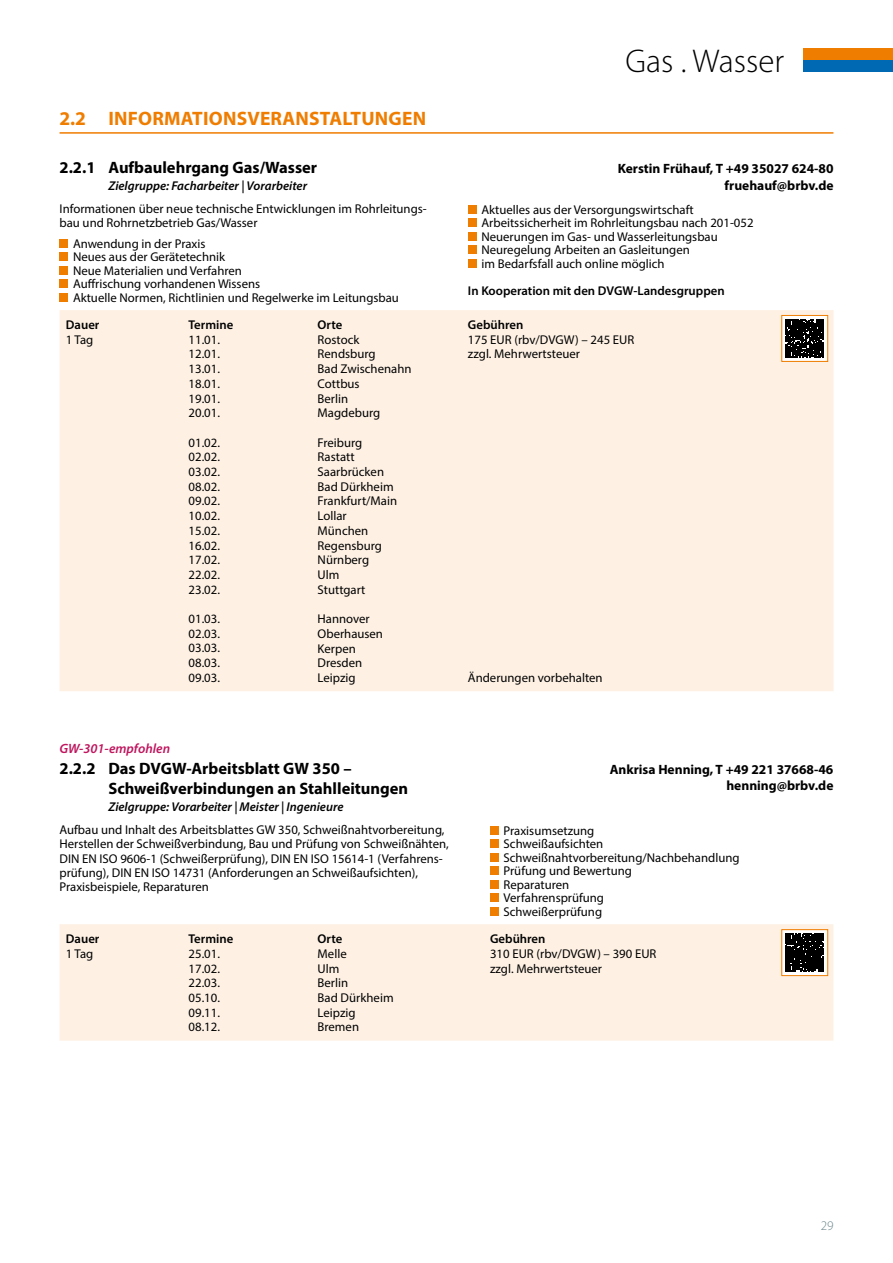
<style>
.page{position:relative;width:893px;height:1263px;background:#fff}
.page>*{position:absolute;margin:0;border:0;box-sizing:border-box;transform-origin:0 0}
.t1{font:300 33px "Myriad Pro";color:#000}
.t2{font:700 19.5px "Myriad Pro";letter-spacing:.01em;color:#ef7d00}
.t3{font:700 16.5px/20.2px "Myriad Pro";color:#000}
.t4{font:700 13.5px/16.2px "Myriad Pro";color:#000;text-align:right}
.t5{font:italic 600 13.5px "Myriad Pro";color:#c0155d}
.t6{font:300 13.2px "Myriad Pro";color:#678287}
.t7{font:12.75px/14.7px "Myriad Pro";color:#000}
.t8{font:600 12.75px "Myriad Pro";color:#000}
.t9{font:italic 600 12.75px "Myriad Pro";color:#000}
</style>
<div class="page">
<hr style="left:60px;top:132px;width:773px;height:2px;background:#ef7d00">
<div style="left:60px;top:310px;width:773px;height:381px;background:#fef1e4"></div>
<div style="left:60px;top:239px;width:8px;height:9px;background:#ef7d00"></div>
<div style="left:60px;top:252px;width:8px;height:9px;background:#ef7d00"></div>
<div style="left:60px;top:266px;width:8px;height:9px;background:#ef7d00"></div>
<div style="left:60px;top:279px;width:8px;height:9px;background:#ef7d00"></div>
<div style="left:60px;top:293px;width:8px;height:9px;background:#ef7d00"></div>
<div style="left:468px;top:205px;width:9px;height:9px;background:#ef7d00"></div>
<div style="left:468px;top:218px;width:9px;height:9px;background:#ef7d00"></div>
<div style="left:468px;top:232px;width:9px;height:9px;background:#ef7d00"></div>
<div style="left:468px;top:245px;width:9px;height:9px;background:#ef7d00"></div>
<div style="left:468px;top:259px;width:9px;height:9px;background:#ef7d00"></div>
<svg style="left:783px;top:317px;width:43px;height:43px"></svg>
<svg style="left:786px;top:319px;width:38px;height:38px"></svg>
<div style="left:781px;top:315px;width:47px;height:47px;border:1px solid #ef7d00"></div>
<div style="left:60px;top:924px;width:773px;height:117px;background:#fef1e4"></div>
<div style="left:490px;top:826px;width:9px;height:9px;background:#ef7d00"></div>
<div style="left:490px;top:839px;width:9px;height:9px;background:#ef7d00"></div>
<div style="left:490px;top:853px;width:9px;height:9px;background:#ef7d00"></div>
<div style="left:490px;top:866px;width:9px;height:9px;background:#ef7d00"></div>
<div style="left:490px;top:880px;width:9px;height:9px;background:#ef7d00"></div>
<div style="left:490px;top:893px;width:9px;height:9px;background:#ef7d00"></div>
<div style="left:490px;top:907px;width:9px;height:9px;background:#ef7d00"></div>
<div style="left:782px;top:930px;width:46px;height:45px;background:linear-gradient(to right,#fff,#fff)"></div>
<svg style="left:786px;top:934px;width:38px;height:37px"></svg>
<div style="left:781px;top:929px;width:47px;height:47px;border:1px solid #ef7d00"></div>
<div style="left:803px;top:60px;width:90px;height:12px;background:#0069b4"></div>
<div style="left:803px;top:48px;width:90px;height:12px;background:#ef7d00"></div>
<h2 class="t2" style="left:60px;top:106px;width:368px">2.2 INFORMATIONSVERANSTALTUNGEN</h2>
<p class="t3" style="left:60px;top:157px;width:259px">2.2.1 Aufbaulehrgang Gas/Wasser</p>
<p class="t9" style="left:108px;top:178px;width:200px">Zielgruppe: Facharbeiter | Vorarbeiter</p>
<p class="t7" style="left:60px;top:202px;width:368px;line-height:13.5px">Informationen über neue technische Entwicklungen im Rohrleitungs&shy;bau und Rohrnetzbetrieb Gas/Wasser</p>
<p class="t7" style="left:73px;top:236px;width:327px;line-height:13.5px">Anwendung in der Praxis<br>Neues aus der Gerätetechnik<br>Neue Materialien und Verfahren<br>Auffrischung vorhandenen Wissens<br>Aktuelle Normen, Richtlinien und Regelwerke im Leitungsbau</p>
<p class="t8" style="left:66px;top:317px;width:35px">Dauer</p>
<p class="t7" style="left:66px;top:332px;width:29px">1 Tag</p>
<p class="t8" style="left:189px;top:317px;width:46px">Termine</p>
<p class="t7" style="left:189px;top:332px;width:33px;text-align:justify">11.01.<br>12.01.<br>13.01.<br>18.01.<br>19.01.<br>20.01.</p>
<p class="t7" style="left:189px;top:435px;width:33px;text-align:justify">01.02.<br>02.02.<br>03.02.<br>08.02.<br>09.02.<br>10.02.<br>15.02.<br>16.02.<br>17.02.<br>22.02.<br>23.02.</p>
<p class="t7" style="left:189px;top:611px;width:33px;text-align:justify">01.03.<br>02.03.<br>03.03.<br>08.03.<br>09.03.</p>
<p class="t8" style="left:318px;top:317px;width:26px">Orte</p>
<p class="t7" style="left:318px;top:332px;width:95px">Rostock<br>Rendsburg<br>Bad Zwischenahn<br>Cottbus<br>Berlin<br>Magdeburg</p>
<p class="t7" style="left:318px;top:435px;width:81px">Freiburg<br>Rastatt<br>Saarbrücken<br>Bad Dürkheim<br>Frankfurt/Main<br>Lollar<br>München<br>Regensburg<br>Nürnberg<br>Ulm<br>Stuttgart</p>
<p class="t7" style="left:318px;top:611px;width:67px">Hannover<br>Oberhausen<br>Kerpen<br>Dresden<br>Leipzig</p>
<p class="t5" style="left:60px;top:740px;width:112px">GW-301-empfohlen</p>
<p class="t3" style="left:108px;top:758px;width:301px;text-indent:-49px">2.2.2 Das DVGW-Arbeitsblatt GW 350 –<br>Schweißverbindungen an Stahlleitungen</p>
<p class="t9" style="left:108px;top:798px;width:237px">Zielgruppe: Vorarbeiter | Meister | Ingenieure</p>
<h1 class="t1" style="left:625px;top:41px;width:160px">Gas . Wasser</h1>
<p class="t4" style="left:618px;top:160px;width:217px">Kerstin Frühauf, T +49 35027 624-80 fruehauf@brbv.de</p>
<p class="t7" style="left:481px;top:203px;width:274px;line-height:13.5px">Aktuelles aus der Versorgungswirtschaft Arbeitssicherheit im Rohrleitungsbau nach 201-052<br>Neuerungen im Gas- und Wasserleitungsbau Neuregelung Arbeiten an Gasleitungen<br>im Bedarfsfall auch online möglich</p>
<p class="t8" style="left:468px;top:282px;width:258px">In Kooperation mit den DVGW-Landesgruppen</p>
<p class="t8" style="left:468px;top:317px;width:57px">Gebühren</p>
<p class="t7" style="left:468px;top:332px;width:168px">175 EUR (rbv/DVGW) – 245 EUR zzgl. Mehrwertsteuer</p>
<p class="t7" style="left:468px;top:670px;width:136px">Änderungen vorbehalten</p>
<p class="t4" style="left:610px;top:761px;width:225px">Ankrisa Henning, T +49 221 37668-46 henning@brbv.de</p>
<p class="t7" style="left:60px;top:822px;width:391px;line-height:14.2px">Aufbau und Inhalt des Arbeitsblattes GW 350, Schweißnahtvorbereitung, Herstellen der Schweißverbindung, Bau und Prüfung von Schweißnähten, DIN EN ISO 9606-1 (Schweißerprüfung), DIN EN ISO 15614-1 (Verfahrens&shy;prüfung), DIN EN ISO 14731 (Anforderungen an Schweißaufsichten), Praxisbeispiele, Reparaturen</p>
<p class="t7" style="left:504px;top:823px;width:237px;line-height:13.5px">Praxisumsetzung<br>Schweißaufsichten<br>Schweißnahtvorbereitung/Nachbehandlung<br>Prüfung und Bewertung<br>Reparaturen<br>Verfahrensprüfung<br>Schweißerprüfung</p>
<p class="t8" style="left:66px;top:931px;width:35px">Dauer</p>
<p class="t7" style="left:66px;top:946px;width:29px">1 Tag</p>
<p class="t8" style="left:490px;top:931px;width:57px">Gebühren</p>
<p class="t7" style="left:490px;top:946px;width:168px">310 EUR (rbv/DVGW) – 390 EUR zzgl. Mehrwertsteuer</p>
<p class="t8" style="left:189px;top:931px;width:46px">Termine</p>
<p class="t7" style="left:189px;top:946px;width:33px;text-align:justify">25.01.<br>17.02.<br>22.03.<br>05.10.<br>09.11.<br>08.12.</p>
<p class="t8" style="left:318px;top:931px;width:26px">Orte</p>
<p class="t7" style="left:318px;top:946px;width:78px">Melle<br>Ulm<br>Berlin<br>Bad Dürkheim<br>Leipzig<br>Bremen</p>
<p class="t6" style="left:821px;top:1217px;width:14px">29</p>
</div>
